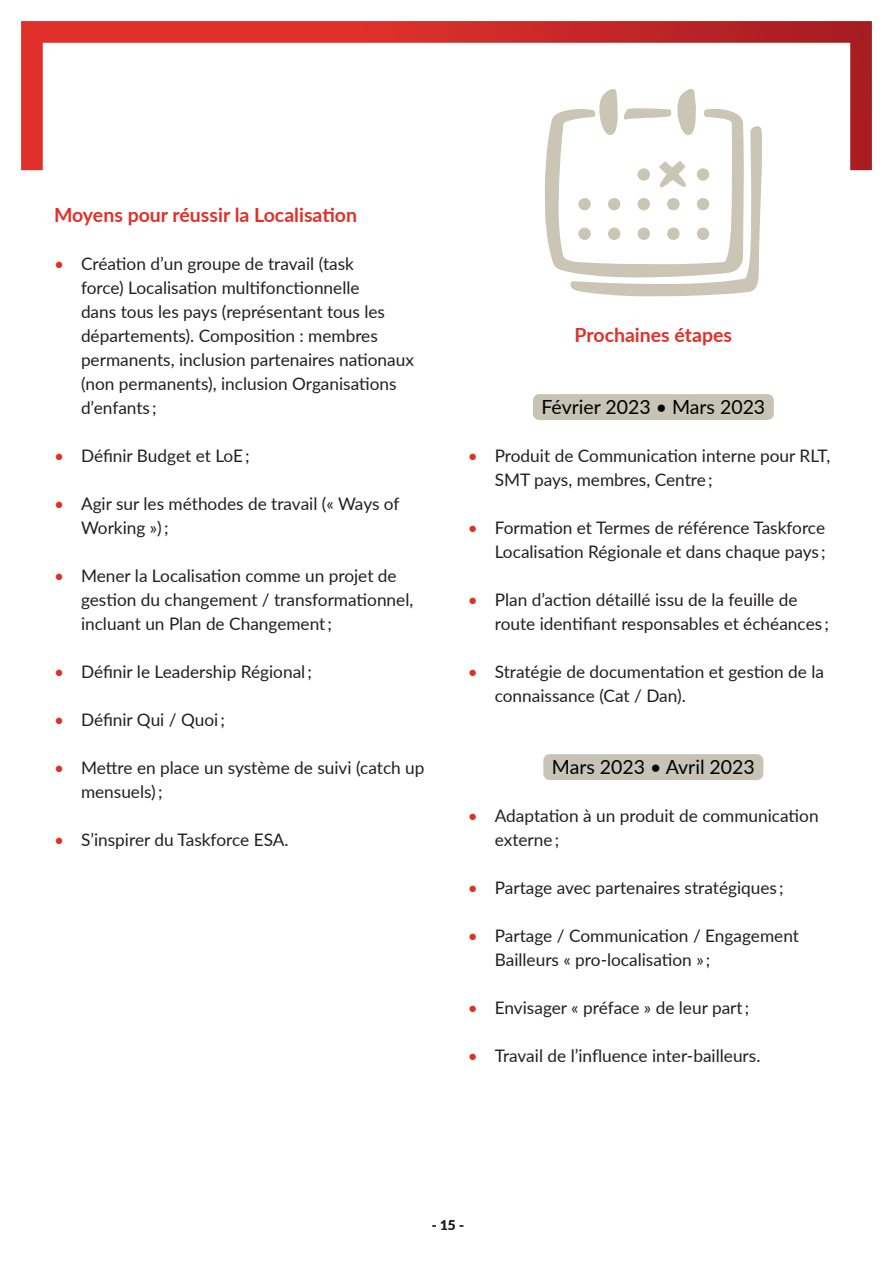
<style>
.page{position:relative;width:893px;height:1263px;background:#fff}
.page>*{position:absolute;margin:0;border:0;box-sizing:border-box;transform-origin:0 0}
.t1{font:700 19.5px "Lato";color:#e13029}
.t2{font:19.5px "Lato";color:#000}
.t3{font:17.25px/24px "Lato";color:#231f20}
.t4{font:700 13.5px "Lato";color:#231f20}
.s1{color:#e13029}
</style>
<div class="page">
<svg style="left:545px;top:170px;width:217px;height:126px"></svg>
<div style="left:667px;top:228px;width:13px;height:12px;background:#cac5b5;border-radius:50%"></div>
<div style="left:638px;top:228px;width:12px;height:12px;background:#cac5b5;border-radius:50%"></div>
<div style="left:608px;top:228px;width:12px;height:12px;background:#cac5b5;border-radius:50%"></div>
<div style="left:608px;top:198px;width:12px;height:13px;background:#cac5b5;border-radius:50%"></div>
<div style="left:667px;top:198px;width:13px;height:12px;background:#cac5b5;border-radius:50%"></div>
<div style="left:697px;top:198px;width:12px;height:12px;background:#cac5b5;border-radius:50%"></div>
<div style="left:578px;top:227px;width:13px;height:13px;background:#cac5b5;border-radius:50%"></div>
<div style="left:696px;top:168px;width:13px;height:13px;background:#cac5b5;border-radius:50%"></div>
<div style="left:638px;top:198px;width:12px;height:12px;background:#cac5b5;border-radius:50%"></div>
<div style="left:578px;top:198px;width:13px;height:13px;background:#cac5b5;border-radius:50%"></div>
<div style="left:638px;top:168px;width:12px;height:13px;background:#cac5b5;border-radius:50%"></div>
<div style="left:697px;top:228px;width:12px;height:12px;background:#cac5b5;border-radius:50%"></div>
<svg style="left:21px;top:21px;width:851px;height:149px"></svg>
<div style="left:533px;top:394px;width:241px;height:26px;background:#c7c3b5;border-radius:6px"></div>
<div style="left:543px;top:754px;width:220px;height:26px;background:#c7c3b5;border-radius:6px"></div>
<p class="t1" style="left:54px;top:201px;width:305px">Moyens pour réussir la Localisation</p>
<p class="t3" style="left:81px;top:251px;width:335px;text-indent:-27px"><span class="s1">•</span> Création d’un groupe de travail (task<br>force) Localisation multifonctionnelle<br>dans tous les pays (représentant tous les départements). Composition : membres permanents, inclusion partenaires nationaux (non permanents), inclusion Organisations d’enfants ;</p>
<p class="t3" style="left:54px;top:443px;width:197px"><span class="s1">•</span> Définir Budget et LoE ;</p>
<p class="t3" style="left:81px;top:491px;width:320px;text-indent:-27px"><span class="s1">•</span> Agir sur les méthodes de travail (« Ways of<br>Working ») ;</p>
<p class="t3" style="left:81px;top:563px;width:334px;text-indent:-27px"><span class="s1">•</span> Mener la Localisation comme un projet de gestion du changement / transformationnel, incluant un Plan de Changement ;</p>
<p class="t3" style="left:54px;top:659px;width:259px"><span class="s1">•</span> Définir le Leadership Régional ;</p>
<p class="t3" style="left:54px;top:707px;width:172px"><span class="s1">•</span> Définir Qui / Quoi ;</p>
<p class="t3" style="left:81px;top:755px;width:345px;text-indent:-27px"><span class="s1">•</span> Mettre en place un système de suivi (catch up mensuels) ;</p>
<p class="t3" style="left:54px;top:827px;width:236px"><span class="s1">•</span> S’inspirer du Taskforce ESA.</p>
<p class="t1" style="left:575px;top:321px;width:159px">Prochaines étapes</p>
<p class="t2" style="left:541px;top:393px;width:225px">Février 2023 • Mars 2023</p>
<p class="t3" style="left:495px;top:443px;width:337px;text-indent:-27px"><span class="s1">•</span> Produit de Communication interne pour RLT,<br>SMT pays, membres, Centre ;</p>
<p class="t3" style="left:468px;top:515px;width:359px;text-align:right"><span class="s1">•</span> Formation et Termes de référence Taskforce<br>Localisation Régionale et dans chaque pays ;</p>
<p class="t3" style="left:495px;top:587px;width:336px;text-indent:-27px"><span class="s1">•</span> Plan d’action détaillé issu de la feuille de route identifiant responsables et échéances ;</p>
<p class="t3" style="left:495px;top:659px;width:331px;text-indent:-27px"><span class="s1">•</span> Stratégie de documentation et gestion de la connaissance (Cat / Dan).</p>
<p class="t2" style="left:552px;top:753px;width:204px">Mars 2023 • Avril 2023</p>
<p class="t3" style="left:495px;top:803px;width:325px;text-indent:-27px"><span class="s1">•</span> Adaptation à un produit de communication externe ;</p>
<p class="t3" style="left:468px;top:875px;width:317px"><span class="s1">•</span> Partage avec partenaires stratégiques ;</p>
<p class="t3" style="left:495px;top:923px;width:306px;text-indent:-27px"><span class="s1">•</span> Partage / Communication / Engagement<br>Bailleurs « pro-localisation » ;</p>
<p class="t3" style="left:468px;top:995px;width:283px"><span class="s1">•</span> Envisager « préface » de leur part ;</p>
<p class="t3" style="left:468px;top:1043px;width:294px"><span class="s1">•</span> Travail de l’influence inter-bailleurs.</p>
<p class="t4" style="left:432px;top:1215px;width:34px">- 15 -</p>
</div>
